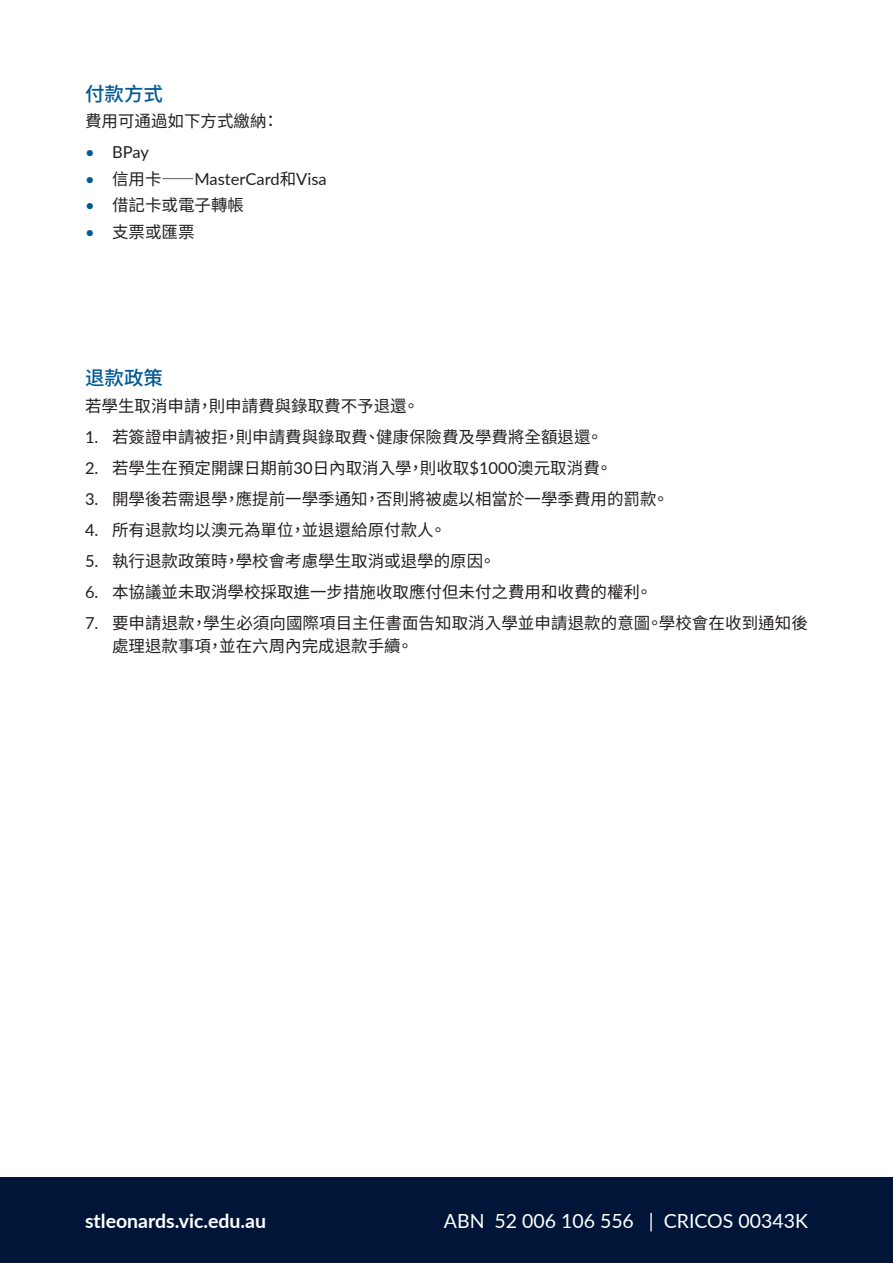
<style>
.page{position:relative;width:893px;height:1263px;background:#fff}
.page>*{position:absolute;margin:0;border:0;box-sizing:border-box;transform-origin:0 0}
.t1{font:19.5px "Lato";color:#fff}
.t2{font:700 19.5px "Lato";color:#fff}
.Body_Copy{font:500 19.5px "Noto Sans CJ Ksc";color:#005a93}
.Body_Copy-2{font:16.5px/22.5px "Noto Sans CJ Ksc";color:#231f20}
.Bullet_List{font:16.5px "Lato";color:#231f20}
.Bullet_List-2{font:16.5px "Noto Sans CJ Ksc";color:#231f20}
.s1{color:#005a93}
.s2{font-family:"Noto Sans CJ Ksc"}
.s3{font-family:"Lato";color:#005a93}
.s4{font-family:"Lato"}
</style>
<div class="page">
<div style="left:0;top:1178px;width:893px;height:85px;background:#001537"></div>
<p class="Body_Copy" style="left:85px;top:82px;width:79px">付款方式</p>
<p class="Body_Copy-2" style="left:85px;top:111px;width:195px">費用可通過如下方式繳納：</p>
<p class="Bullet_List" style="left:85px;top:140px;width:65px"><span class="s1">•</span> BPay</p>
<p class="Bullet_List" style="left:85px;top:167px;width:243px"><span class="s1">•</span> <span class="s2">信用卡——</span>MasterCard<span class="s2">和</span>Visa</p>
<p class="Bullet_List-2" style="left:85px;top:196px;width:160px"><span class="s3">•</span> 借記卡或電子轉帳</p>
<p class="Bullet_List-2" style="left:85px;top:223px;width:111px"><span class="s3">•</span> 支票或匯票</p>
<p class="Body_Copy" style="left:85px;top:367px;width:79px">退款政策</p>
<p class="Body_Copy-2" style="left:85px;top:395px;width:336px">若學生取消申請，則申請費與錄取費不予退還。</p>
<p class="Body_Copy-2" style="left:85px;top:426px;width:519px"><span class="s4">1.</span> 若簽證申請被拒，則申請費與錄取費、健康保險費及學費將全額退還。</p>
<p class="Body_Copy-2" style="left:85px;top:457px;width:529px"><span class="s4">2.</span> 若學生在預定開課日期前<span class="s4">30</span>日內取消入學，則收取<span class="s4">$1000</span>澳元取消費。</p>
<p class="Body_Copy-2" style="left:85px;top:488px;width:585px"><span class="s4">3.</span> 開學後若需退學，應提前一學季通知，否則將被處以相當於一學季費用的罰款。</p>
<p class="Body_Copy-2" style="left:85px;top:519px;width:363px"><span class="s4">4.</span> 所有退款均以澳元為單位，並退還給原付款人。</p>
<p class="Body_Copy-2" style="left:85px;top:550px;width:412px"><span class="s4">5.</span> 執行退款政策時，學校會考慮學生取消或退學的原因。</p>
<p class="Body_Copy-2" style="left:85px;top:581px;width:569px"><span class="s4">6.</span> 本協議並未取消學校採取進一步措施收取應付但未付之費用和收費的權利。</p>
<p class="Body_Copy-2" style="left:112px;top:612px;width:697px;text-indent:-27px"><span class="s4">7.</span> 要申請退款，學生必須向國際項目主任書面告知取消入學並申請退款的意圖。學校會在收到通知後處理退款事項，並在六周內完成退款手續。</p>
<h3 class="t2" style="left:85px;top:1207px;width:183px">stleonards.vic.edu.au</h3>
<h3 class="t1" style="left:444px;top:1207px;width:365px">ABN 52 006 106 556 | CRICOS 00343K</h3>
</div>
